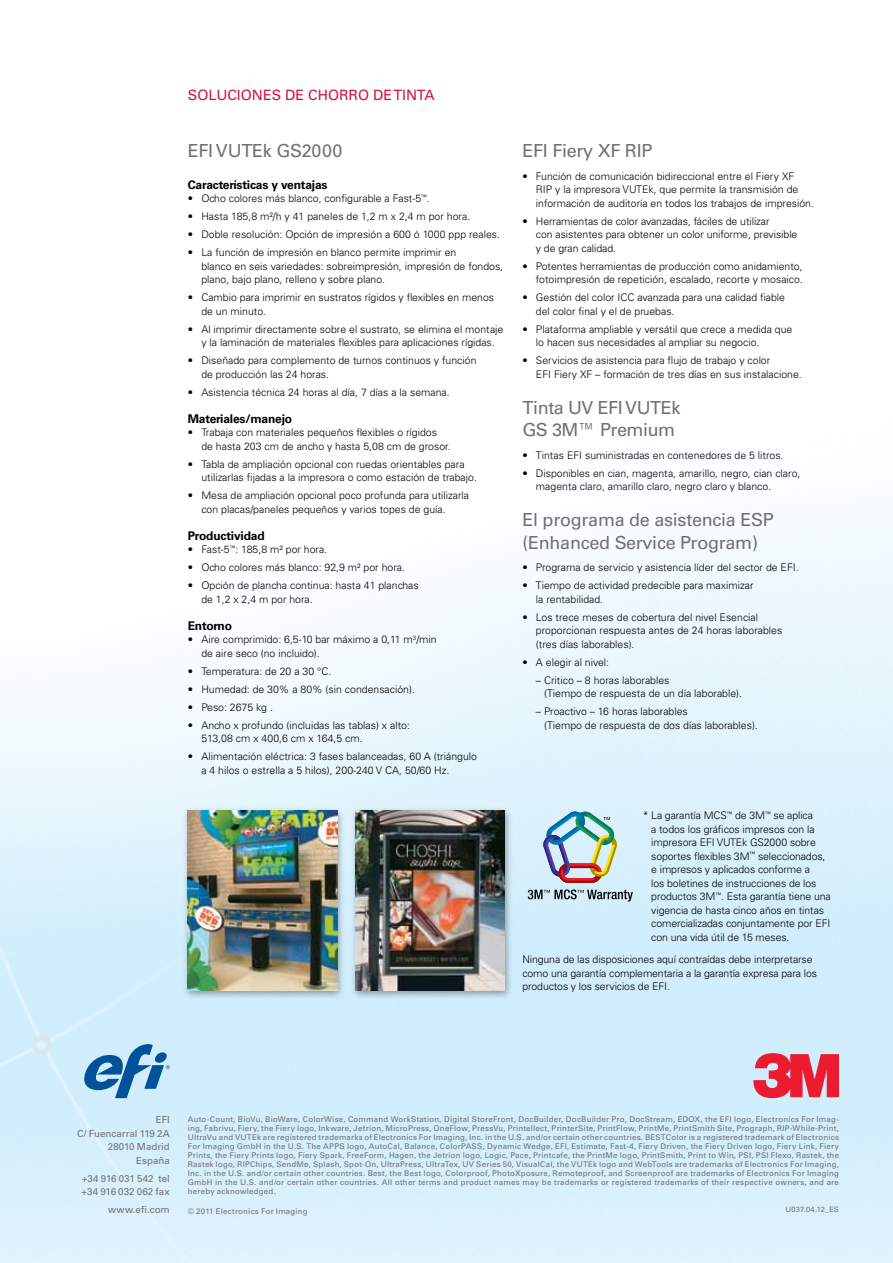
<style>
.page{position:relative;width:893px;height:1263px;background:#fff}
.page>*{position:absolute;margin:0;border:0;box-sizing:border-box;transform-origin:0 0}
.t1{font:18px/22.5px "Univers LT Std";letter-spacing:-.015em;color:#717073}
.t2{font:14.25px "Univers LT Std";color:#d21242}
.t3{font:700 12px "Univers LT Std";letter-spacing:-.015em;color:#000}
.t4{font:300 10.5px/13.5px "Univers LT Std";color:#000}
.t5{font:9.75px/13.5px "Univers LT Std";color:#717073;text-align:right}
.t6{font:7.8px/9px "Univers LT Std";letter-spacing:.03em;color:#717073;text-align:justify}
.t7{font:7.5px "Univers LT Std";letter-spacing:.025em;color:#717073}
</style>
<div class="page">
<img style="left:0;top:515px;width:893px;height:748px">
<svg style="left:82px;top:1044px;width:88px;height:54px;background:#7baed4"></svg>
<svg style="left:753px;top:1053px;width:86px;height:45px;background:#e55264"></svg>
<svg style="left:528px;top:889px;width:105px;height:13px"></svg>
<svg style="left:542px;top:812px;width:76px;height:71px;background:#abbabd"></svg>
<div style="left:183px;top:807px;width:162px;height:192px;background:#000;opacity:.35"></div>
<img style="left:188px;top:810px;width:149px;height:180px">
<div style="left:350px;top:807px;width:162px;height:192px;background:#000;opacity:.35"></div>
<img style="left:355px;top:810px;width:149px;height:180px">
<h2 class="t2" style="left:188px;top:87px;width:249px">SOLUCIONES DE CHORRO DE TINTA</h2>
<h1 class="t1" style="left:188px;top:140px;width:156px">EFI VUTEk GS2000</h1>
<p class="t3" style="left:188px;top:177px;width:141px">Características y ventajas</p>
<p class="t4" style="left:188px;top:192px;width:244px">• Ocho colores más blanco, configurable a Fast-5<sup>™</sup>.</p>
<p class="t4" style="left:188px;top:210px;width:284px">• Hasta 185,8 m²/h y 41 paneles de 1,2 m x 2,4 m por hora.</p>
<p class="t4" style="left:188px;top:228px;width:314px">• Doble resolución: Opción de impresión a 600 ó 1000 ppp reales.</p>
<p class="t4" style="left:201px;top:246px;width:303px;text-indent:-14px">• La función de impresión en blanco permite imprimir en<br>blanco en seis variedades: sobreimpresión, impresión de fondos, plano, bajo plano, relleno y sobre plano.</p>
<p class="t4" style="left:201px;top:291px;width:294px;text-indent:-14px">• Cambio para imprimir en sustratos rígidos y flexibles en menos de un minuto.</p>
<p class="t4" style="left:188px;top:322px;width:317px;text-align:center">• Al imprimir directamente sobre el sustrato, se elimina el montaje y la laminación de materiales flexibles para aplicaciones rígidas.</p>
<p class="t4" style="left:201px;top:354px;width:277px;text-indent:-14px">• Diseñado para complemento de turnos continuos y función de producción las 24 horas.</p>
<p class="t4" style="left:188px;top:385px;width:263px">• Asistencia técnica 24 horas al día, 7 días a la semana.</p>
<p class="t3" style="left:188px;top:411px;width:106px">Materiales/manejo</p>
<p class="t4" style="left:201px;top:426px;width:251px;text-indent:-14px">• Trabaja con materiales pequeños flexibles o rígidos de hasta 203 cm de ancho y hasta 5,08 cm de grosor.</p>
<p class="t4" style="left:201px;top:457px;width:277px;text-indent:-14px">• Tabla de ampliación opcional con ruedas orientables para utilizarlas fijadas a la impresora o como estación de trabajo.</p>
<p class="t4" style="left:201px;top:489px;width:269px;text-indent:-14px">• Mesa de ampliación opcional poco profunda para utilizarla con placas/paneles pequeños y varios topes de guía.</p>
<p class="t3" style="left:188px;top:528px;width:78px">Productividad</p>
<p class="t4" style="left:188px;top:543px;width:141px">• Fast-5<sup>™</sup>: 185,8 m² por hora.</p>
<p class="t4" style="left:188px;top:561px;width:219px">• Ocho colores más blanco: 92,9 m² por hora.</p>
<p class="t4" style="left:201px;top:579px;width:219px;text-indent:-14px">• Opción de plancha continua: hasta 41 planchas de 1,2 x 2,4 m por hora.</p>
<p class="t3" style="left:188px;top:618px;width:46px">Entorno</p>
<p class="t4" style="left:201px;top:633px;width:237px;text-indent:-14px">• Aire comprimido: 6,5-10 bar máximo a 0,11 m<sup>3</sup>/min de aire seco (no incluido).</p>
<p class="t4" style="left:188px;top:664px;width:145px">• Temperatura: de 20 a 30 °C.</p>
<p class="t4" style="left:188px;top:682px;width:229px">• Humedad: de 30% a 80% (sin condensación).</p>
<p class="t4" style="left:188px;top:700px;width:87px">• Peso: 2675 kg .</p>
<p class="t4" style="left:201px;top:718px;width:210px;text-indent:-14px">• Ancho x profundo (incluidas las tablas) x alto:<br>513,08 cm x 400,6 cm x 164,5 cm.</p>
<p class="t4" style="left:201px;top:750px;width:277px;text-indent:-14px">• Alimentación eléctrica: 3 fases balanceadas, 60 A (triángulo a 4 hilos o estrella a 5 hilos), 200-240 V CA, 50/60 Hz.</p>
<h1 class="t1" style="left:522px;top:140px;width:132px">EFI Fiery XF RIP</h1>
<p class="t4" style="left:536px;top:169px;width:280px;text-indent:-14px">• Función de comunicación bidireccional entre el Fiery XF<br>RIP y la impresora VUTEk, que permite la transmisión de información de auditoría en todos los trabajos de impresión.</p>
<p class="t4" style="left:536px;top:214px;width:263px;text-indent:-14px">• Herramientas de color avanzadas, fáciles de utilizar<br>con asistentes para obtener un color uniforme, previsible y de gran calidad.</p>
<p class="t4" style="left:522px;top:259px;width:282px;text-align:right">• Potentes herramientas de producción como anidamiento, fotoimpresión de repetición, escalado, recorte y mosaico.</p>
<p class="t4" style="left:536px;top:291px;width:251px;text-indent:-14px">• Gestión del color ICC avanzada para una calidad fiable del color final y el de pruebas.</p>
<p class="t4" style="left:536px;top:322px;width:258px;text-indent:-14px">• Plataforma ampliable y versátil que crece a medida que lo hacen sus necesidades al ampliar su negocio.</p>
<p class="t4" style="left:536px;top:354px;width:267px;text-indent:-14px">• Servicios de asistencia para flujo de trabajo y color<br>EFI Fiery XF – formación de tres días en sus instalacione.</p>
<h1 class="t1" style="left:522px;top:396px;width:159px">Tinta UV EFI VUTEk<br>GS 3M™ Premium</h1>
<p class="t4" style="left:522px;top:448px;width:263px">• Tintas EFI suministradas en contenedores de 5 litros.</p>
<p class="t4" style="left:536px;top:466px;width:266px;text-indent:-14px">• Disponibles en cian, magenta, amarillo, negro, cian claro, magenta claro, amarillo claro, negro claro y blanco.</p>
<h1 class="t1" style="left:522px;top:509px;width:253px">El programa de asistencia ESP (Enhanced Service Program)</h1>
<p class="t4" style="left:522px;top:561px;width:278px">• Programa de servicio y asistencia líder del sector de EFI.</p>
<p class="t4" style="left:536px;top:579px;width:219px;text-indent:-14px">• Tiempo de actividad predecible para maximizar la rentabilidad.</p>
<p class="t4" style="left:536px;top:610px;width:248px;text-indent:-14px">• Los trece meses de cobertura del nivel Esencial proporcionan respuesta antes de 24 horas laborables (tres días laborables).</p>
<p class="t4" style="left:522px;top:655px;width:88px">• A elegir al nivel:</p>
<p class="t4" style="left:544px;top:673px;width:200px;text-indent:-8px">– Critico – 8 horas laborables<br>(Tiempo de respuesta de un día laborable).</p>
<p class="t4" style="left:544px;top:705px;width:215px;text-indent:-8px">– Proactivo – 16 horas laborables<br>(Tiempo de respuesta de dos días laborables).</p>
<p class="t4" style="left:651px;top:809px;width:181px;text-indent:-9px">* La garantía MCS<sup>™</sup> de 3M<sup>™</sup> se aplica<br>a todos los gráficos impresos con la impresora EFI VUTEk GS2000 sobre soportes flexibles 3M<sup>™</sup> seleccionados, e impresos y aplicados conforme a<br>los boletines de instrucciones de los productos 3M<sup>™</sup>. Esta garantía tiene una vigencia de hasta cinco años en tintas comercializadas conjuntamente por EFI con una vida útil de 15 meses.</p>
<p class="t4" style="left:522px;top:953px;width:296px">Ninguna de las disposiciones aquí contraídas debe interpretarse como una garantía complementaria a la garantía expresa para los productos y los servicios de EFI.</p>
<p class="t6" style="left:188px;top:1114px;width:653px">Auto-Count, BioVu, BioWare, ColorWise, Command WorkStation, Digital StoreFront, DocBuilder, DocBuilder Pro, DocStream, EDOX, the EFI logo, Electronics For Imag&shy;ing, Fabrivu, Fiery, the Fiery logo, Inkware, Jetrion, MicroPress, OneFlow, PressVu, Printellect, PrinterSite, PrintFlow, PrintMe, PrintSmith Site, Prograph, RIP-While-Print, UltraVu and VUTEk are registered trademarks of Electronics For Imaging, Inc. in the U.S. and/or certain other countries. BESTColor is a registered trademark of Electronics For Imaging GmbH in the U.S. The APPS logo, AutoCal, Balance, ColorPASS, Dynamic Wedge, EFI, Estimate, Fast-4, Fiery Driven, the Fiery Driven logo, Fiery Link, Fiery Prints, the Fiery Prints logo, Fiery Spark, FreeForm, Hagen, the Jetrion logo, Logic, Pace, Printcafe, the PrintMe logo, PrintSmith, Print to Win, PSI, PSI Flexo, Rastek, the Rastek logo, RIPChips, SendMe, Splash, Spot-On, UltraPress, UltraTex, UV Series 50, VisualCal, the VUTEk logo and WebTools are trademarks of Electronics For Imaging, Inc. in the U.S. and/or certain other countries. Best, the Best logo, Colorproof, PhotoXposure, Remoteproof, and Screenproof are trademarks of Electronics For Imaging GmbH in the U.S. and/or certain other countries. All other terms and product names may be trademarks or registered trademarks of their respective owners, and are hereby acknowledged.</p>
<p class="t6" style="left:188px;top:1207px;width:121px">© 2011 Electronics For Imaging</p>
<p class="t5" style="left:77px;top:1113px;width:94px">EFI<br>C/ Fuencarral 119 2A<br>28010 Madrid<br>España</p>
<p class="t5" style="left:81px;top:1171px;width:90px;text-align:left">+34 916 031 542 tel +34 916 032 062 fax</p>
<p class="t5" style="left:108px;top:1203px;width:63px">www.efi.com</p>
<p class="t7" style="left:785px;top:1204px;width:55px">U037.04.12_ES</p>
</div>
